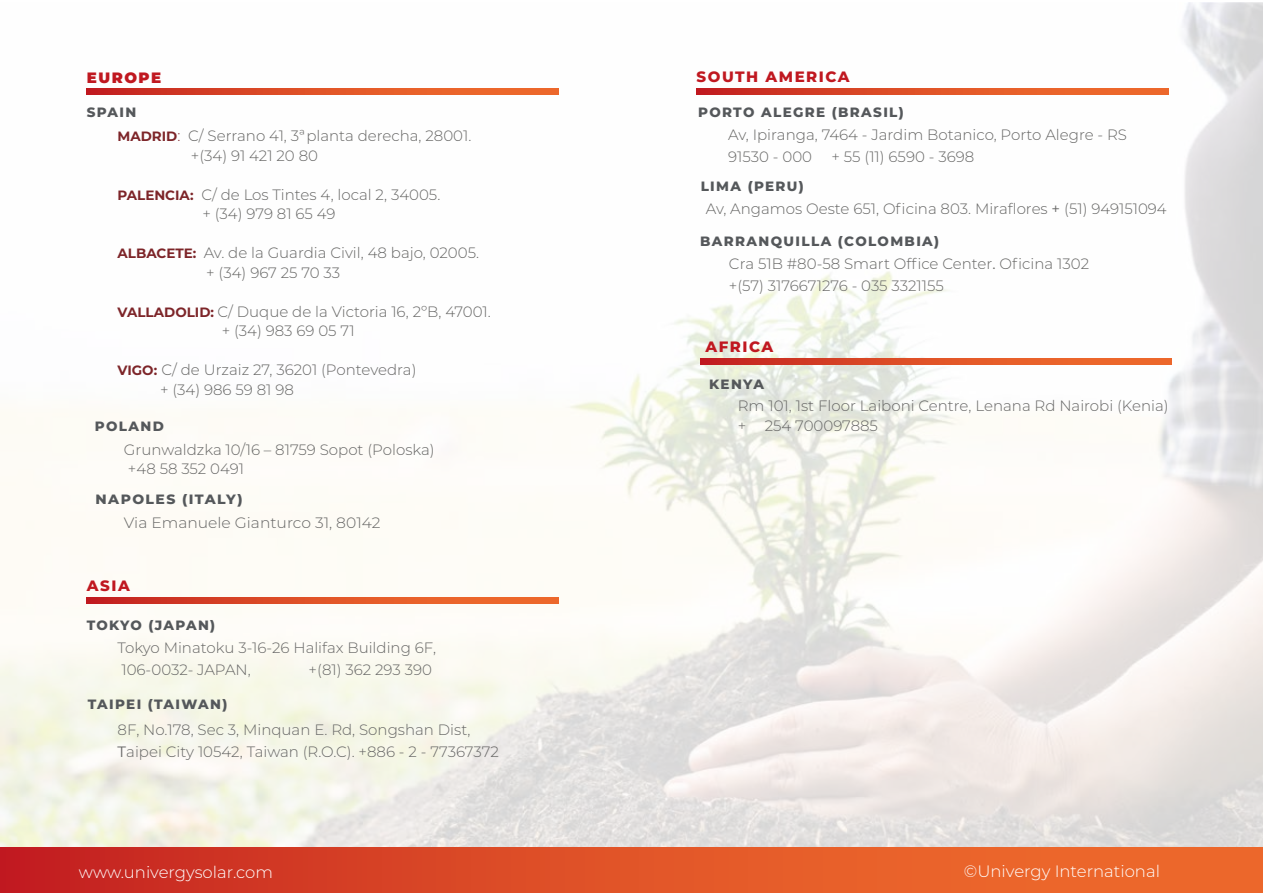
<style>
.page{position:relative;width:1263px;height:893px;background:#fff}
.page>*{position:absolute;margin:0;border:0;box-sizing:border-box;transform-origin:0 0}
.t1{font:300 16.5px "Montserrat";color:#fff}
.t2{font:300 15px/19.5px "Montserrat";color:#656564}
.t3{font:300 15px "Montserrat";color:#656564;scale:1.04 1}
.t4{font:800 15px "Montserrat";letter-spacing:.1em;color:#c01820}
.t5{font:900 15px "Montserrat";letter-spacing:.1em;color:#c01820}
.t6{font:800 13.5px "Montserrat";letter-spacing:.1em;color:#55585b}
.t7{font:800 13.5px "Montserrat";letter-spacing:.1em;color:#55585b;scale:1.04 1}
.s1{font-weight:700;font-size:13.5px;color:#7d2529}
.s2{color:#7d2529}
.s3{font-weight:400}
</style>
<div class="page">
<img style="left:1px;top:2px;width:1262px;height:845px">
<div style="left:0;top:847px;width:1263px;height:46px;background:linear-gradient(to right,#c72722,#f4752d)"></div>
<svg style="left:87px;top:598px;width:471px;height:5px;background:#dd4e27"></svg>
<svg style="left:87px;top:89px;width:471px;height:5px;background:#dd4e27"></svg>
<svg style="left:697px;top:89px;width:471px;height:5px;background:#dd4e27"></svg>
<svg style="left:700px;top:359px;width:471px;height:5px;background:#dd4d27"></svg>
<p class="t5" style="left:87px;top:67px;width:76px">EUROPE</p>
<p class="t6" style="left:87px;top:103px;width:51px">SPAIN</p>
<p class="t2" style="left:191px;top:126px;width:282px;text-indent:-73px"><span class="s1">MADRID</span><span class="s2">:</span> C/ Serrano 41, 3ªplanta derecha, 28001. +(34) 91 421 20 80</p>
<p class="t2" style="left:202px;top:184px;width:239px;text-indent:-85px"><span class="s1">PALENCIA:</span> C/ de Los Tintes 4, local 2, 34005. + (34) 979 81 65 49</p>
<p class="t2" style="left:206px;top:243px;width:274px;text-indent:-89px"><span class="s1">ALBACETE:</span> Av. de la Guardia Civil, 48 bajo, 02005. + (34) 967 25 70 33</p>
<p class="t2" style="left:222px;top:301px;width:271px;text-indent:-104px"><span class="s1">VALLADOLID:</span> C/ Duque de la Victoria 16, 2ºB, 47001. + (34) 983 69 05 71</p>
<p class="t2" style="left:160px;top:360px;width:258px;text-indent:-42px"><span class="s1">VIGO:</span> C/ de Urzaiz 27, 36201 (Pontevedra) + (34) 986 59 81 98</p>
<p class="t4" style="left:697px;top:66px;width:155px">SOUTH AMERICA</p>
<p class="t6" style="left:698px;top:103px;width:207px">PORTO ALEGRE (BRASIL)</p>
<p class="t2" style="left:728px;top:123px;width:400px;line-height:22.5px">Av, Ipiranga, 7464 - Jardim Botanico, Porto Alegre - RS<br>91530 - 000</p>
<p class="t2" style="left:831px;top:147px;width:144px">+ 55 (11) 6590 - 3698</p>
<p class="t6" style="left:701px;top:177px;width:105px">LIMA (PERU)</p>
<p class="t2" style="left:706px;top:199px;width:462px">Av, Angamos Oeste 651, Oficina 803. Miraflores <span class="s3">+</span> (51) 949151094</p>
<p class="t6" style="left:700px;top:232px;width:240px">BARRANQUILLA (COLOMBIA)</p>
<p class="t2" style="left:729px;top:252px;width:362px;line-height:22.5px">Cra 51B #80-58 Smart Office Center<span class="s3">.</span> Oficina 1302 +(57) 3176671276 - 035 3321155</p>
<p class="t4" style="left:705px;top:336px;width:69px">AFRICA</p>
<p class="t6" style="left:709px;top:374px;width:56px">KENYA</p>
<p class="t2" style="left:738px;top:396px;width:432px">Rm 101, 1st Floor Laiboni Centre, Lenana Rd Nairobi (Kenia)</p>
<p class="t6" style="left:95px;top:417px;width:71px">POLAND</p>
<p class="t2" style="left:738px;top:415px;width:142px">+ 254 700097885</p>
<p class="t2" style="left:124px;top:439px;width:312px">Grunwaldzka 10/16 – 81759 Sopot (Poloska) +48 58 352 0491</p>
<p class="t7" style="left:96px;top:489px;width:143px">NAPOLES (ITALY)</p>
<p class="t3" style="left:124px;top:512px;width:248px">Via Emanuele Gianturco 31, 80142</p>
<p class="t4" style="left:87px;top:575px;width:44px">ASIA</p>
<p class="t6" style="left:87px;top:615px;width:130px">TOKYO (JAPAN)</p>
<p class="t2" style="left:118px;top:636px;width:320px;line-height:22.5px">Tokyo Minatoku 3-16-26 Halifax Building 6F,<br>106-0032- JAPAN,</p>
<p class="t2" style="left:309px;top:660px;width:125px">+(81) 362 293 390</p>
<p class="t6" style="left:88px;top:695px;width:141px">TAIPEI (TAIWAN)</p>
<p class="t2" style="left:118px;top:718px;width:383px;line-height:22.5px">8F, No.178, Sec 3, Minquan E. Rd, Songshan Dist,<br><span class="s3">T</span>aipei City 10542, Taiwan (R.O.C). +886 - 2 - 77367372</p>
<p class="t1" style="left:79px;top:860px;width:196px">www.univergysolar.com</p>
<p class="t1" style="left:964px;top:860px;width:198px">©Univergy International</p>
</div>
